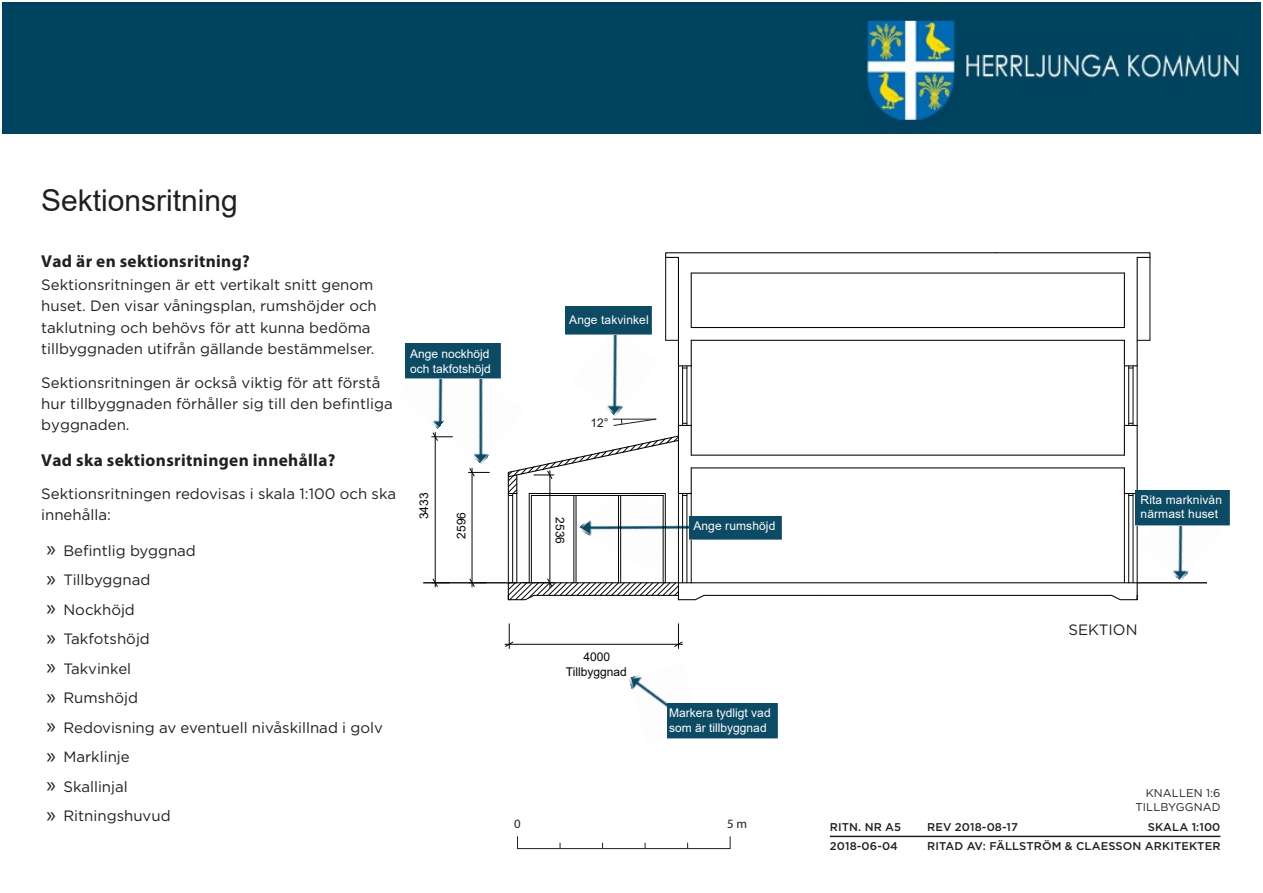
<style>
.page{position:relative;width:1263px;height:893px;background:#fff}
.page>*{position:absolute;margin:0;border:0;box-sizing:border-box;transform-origin:0 0}
.Brödtext{font:30px "Arial";color:#231f20}
.Brödtext-2{font:700 17.25px "Myriad Pro";letter-spacing:.02em;color:#231f20}
.Brödtext-3{font:15px/21.3px "Gotham";color:#231f20}
.Ritningsnamn{font:15px "Gotham";color:#231f20}
.t1{font:12.75px "Myriad Pro";color:#231f20}
.t2{font:12px/14.4px "Arial";color:#fff}
.t3{font:12px "Arial";color:#050504}
.t4{font:12px "Arial";color:#211e1e}
.t5{font:500 11.25px "Gotham";letter-spacing:.01em;color:#231f20}
.t6{font:11.25px "Gotham";letter-spacing:.01em;color:#231f20}
.s1{font-family:"Myriad Pro";font-size:22.5px}
</style>
<div class="page">
<img style="left:1138px;top:525px;width:85px;height:55px">
<img style="left:606px;top:335px;width:17px;height:80px">
<img style="left:629px;top:675px;width:70px;height:64px">
<img style="left:405px;top:344px;width:34px;height:85px">
<img style="left:439px;top:377px;width:62px;height:86px">
<img style="left:579px;top:496px;width:111px;height:74px">
<div style="left:517px;top:836px;width:213px;height:13px;border:1px solid #231f20"></div>
<hr style="left:1137px;top:582px;width:69px;height:1px;background:#231f20">
<hr style="left:423px;top:582px;width:85px;height:1px;background:#231f20">
<hr style="left:665px;top:257px;width:1px;height:83px;background:#050504">
<hr style="left:691px;top:425px;width:1px;height:30px;background:#050504">
<hr style="left:678px;top:257px;width:1px;height:109px;background:#050504">
<hr style="left:678px;top:425px;width:1px;height:68px;background:#050504">
<hr style="left:704px;top:595px;width:116px;height:1px;background:#050504">
<hr style="left:691px;top:582px;width:446px;height:1px;background:#050504">
<hr style="left:1150px;top:257px;width:1px;height:83px;background:#050504">
<svg style="left:665px;top:252px;width:486px;height:6px"></svg>
<hr style="left:1124px;top:425px;width:1px;height:30px;background:#050504">
<hr style="left:691px;top:273px;width:1px;height:54px;background:#050504">
<hr style="left:1124px;top:273px;width:1px;height:54px;background:#050504">
<hr style="left:1137px;top:257px;width:1px;height:109px;background:#050504">
<hr style="left:1137px;top:425px;width:1px;height:68px;background:#050504">
<hr style="left:691px;top:467px;width:433px;height:1px;background:#050504">
<hr style="left:691px;top:455px;width:433px;height:1px;background:#050504">
<hr style="left:691px;top:272px;width:433px;height:2px;background:#050504">
<hr style="left:691px;top:340px;width:433px;height:1px;background:#050504">
<hr style="left:691px;top:327px;width:433px;height:1px;background:#050504">
<hr style="left:820px;top:595px;width:291px;height:1px;background:#050504">
<svg style="left:1110px;top:583px;width:28px;height:18px"></svg>
<hr style="left:665px;top:493px;width:1px;height:90px;background:#050504">
<hr style="left:663px;top:495px;width:1px;height:88px;background:#050504">
<hr style="left:620px;top:495px;width:1px;height:88px;background:#050504">
<hr style="left:618px;top:495px;width:1px;height:88px;background:#050504">
<hr style="left:576px;top:495px;width:1px;height:88px;background:#050504">
<hr style="left:574px;top:495px;width:1px;height:88px;background:#050504">
<hr style="left:531px;top:495px;width:1px;height:88px;background:#050504">
<hr style="left:529px;top:493px;width:1px;height:90px;background:#050504">
<hr style="left:682px;top:493px;width:1px;height:90px;background:#050504">
<hr style="left:687px;top:493px;width:1px;height:90px;background:#050504">
<hr style="left:682px;top:366px;width:1px;height:59px;background:#050504">
<hr style="left:687px;top:366px;width:1px;height:59px;background:#050504">
<svg style="left:666px;top:340px;width:26px;height:29px"></svg>
<svg style="left:679px;top:423px;width:12px;height:3px"></svg>
<hr style="left:508px;top:493px;width:1px;height:90px;background:#050504">
<hr style="left:512px;top:493px;width:1px;height:90px;background:#050504">
<hr style="left:516px;top:493px;width:1px;height:90px;background:#050504">
<hr style="left:1133px;top:493px;width:1px;height:90px;background:#050504">
<hr style="left:1128px;top:493px;width:1px;height:90px;background:#050504">
<svg style="left:1124px;top:468px;width:13px;height:28px"></svg>
<hr style="left:1133px;top:366px;width:1px;height:59px;background:#050504">
<hr style="left:1128px;top:366px;width:1px;height:59px;background:#050504">
<svg style="left:1124px;top:340px;width:26px;height:29px"></svg>
<svg style="left:1125px;top:423px;width:12px;height:3px"></svg>
<hr style="left:1124px;top:366px;width:1px;height:59px;background:#050504">
<hr style="left:1124px;top:493px;width:1px;height:90px;background:#050504">
<hr style="left:1137px;top:366px;width:1px;height:59px;background:#050504">
<hr style="left:1137px;top:493px;width:1px;height:90px;background:#050504">
<hr style="left:691px;top:493px;width:1px;height:90px;background:#050504">
<hr style="left:678px;top:493px;width:1px;height:90px;background:#050504">
<hr style="left:691px;top:366px;width:1px;height:59px;background:#050504">
<hr style="left:678px;top:366px;width:1px;height:59px;background:#050504">
<svg style="left:505px;top:624px;width:8px;height:24px"></svg>
<hr style="left:505px;top:644px;width:178px;height:1px;background:#050504">
<svg style="left:674px;top:624px;width:9px;height:24px"></svg>
<svg style="left:469px;top:578px;width:17px;height:9px"></svg>
<hr style="left:472px;top:468px;width:1px;height:119px;background:#050504">
<svg style="left:432px;top:432px;width:20px;height:9px"></svg>
<svg style="left:468px;top:468px;width:21px;height:9px"></svg>
<hr style="left:435px;top:432px;width:1px;height:155px;background:#050504">
<svg style="left:432px;top:578px;width:17px;height:9px"></svg>
<svg style="left:613px;top:419px;width:43px;height:7px"></svg>
<svg style="left:507px;top:435px;width:185px;height:61px"></svg>
<svg style="left:507px;top:578px;width:198px;height:23px"></svg>
<hr style="left:550px;top:471px;width:1px;height:117px;background:#050504">
<hr style="left:830px;top:836px;width:390px;height:1px;background:#231f20">
<img style="left:3px;top:2px;width:1257px;height:131px">
<div style="left:565px;top:307px;width:87px;height:28px;background:#0d4a64"></div>
<div style="left:406px;top:343px;width:94px;height:35px;background:#0d4a64"></div>
<div style="left:689px;top:516px;width:93px;height:23px;background:#0d4a64"></div>
<div style="left:1135px;top:490px;width:94px;height:35px;background:#0d4a64"></div>
<div style="left:668px;top:704px;width:109px;height:35px;background:#0d4a64"></div>
<p class="Brödtext" style="left:41px;top:180px;width:198px">Sektionsritning</p>
<p class="Brödtext-2" style="left:41px;top:250px;width:210px">Vad är en sektionsritning?</p>
<p class="Brödtext-3" style="left:41px;top:274px;width:337px">Sektionsritningen är ett vertikalt snitt genom huset. Den visar våningsplan, rumshöjder och taklutning och behövs för att kunna bedöma tillbyggnaden utifrån gällande bestämmelser.</p>
<p class="Brödtext-3" style="left:41px;top:372px;width:353px">Sektionsritningen är också viktig för att förstå hur tillbyggnaden förhåller sig till den befintliga byggnaden.</p>
<p class="Brödtext-2" style="left:41px;top:449px;width:296px">Vad ska sektionsritningen innehålla?</p>
<p class="Brödtext-3" style="left:41px;top:483px;width:356px">Sektionsritningen redovisas i skala 1:100 och ska innehålla:</p>
<p class="Brödtext-3" style="left:46px;top:539px;width:151px"><span class="s1">»</span> Befintlig byggnad</p>
<p class="Brödtext-3" style="left:46px;top:569px;width:105px"><span class="s1">»</span> Tillbyggnad</p>
<p class="Brödtext-3" style="left:46px;top:598px;width:90px"><span class="s1">»</span> Nockhöjd</p>
<p class="Brödtext-3" style="left:46px;top:628px;width:105px"><span class="s1">»</span> Takfotshöjd</p>
<p class="Brödtext-3" style="left:46px;top:657px;width:86px"><span class="s1">»</span> Takvinkel</p>
<p class="Brödtext-3" style="left:46px;top:687px;width:93px"><span class="s1">»</span> Rumshöjd</p>
<p class="Brödtext-3" style="left:46px;top:716px;width:338px"><span class="s1">»</span> Redovisning av eventuell nivåskillnad i golv</p>
<p class="Brödtext-3" style="left:46px;top:746px;width:85px"><span class="s1">»</span> Marklinje</p>
<p class="Brödtext-3" style="left:46px;top:775px;width:83px"><span class="s1">»</span> Skallinjal</p>
<p class="Brödtext-3" style="left:46px;top:805px;width:126px"><span class="s1">»</span> Ritningshuvud</p>
<p class="t2" style="left:410px;top:347px;width:82px">Ange nockhöjd och takfotshöjd</p>
<p class="t3" style="left:416px;top:519px;width:28px;rotate:-90deg">3433</p>
<p class="t3" style="left:453px;top:538px;width:28px;rotate:-90deg">2596</p>
<p class="t2" style="left:569px;top:312px;width:81px">Ange takvinkel</p>
<p class="t4" style="left:590px;top:415px;width:20px">12°</p>
<p class="t3" style="left:568px;top:517px;width:28px;rotate:90deg">2536</p>
<p class="t2" style="left:693px;top:518px;width:84px">Ange rumshöjd</p>
<p class="t3" style="left:583px;top:649px;width:28px">4000</p>
<p class="t3" style="left:566px;top:664px;width:62px">Tillbyggnad</p>
<p class="t2" style="left:669px;top:706px;width:103px">Markera tydligt vad som är tillbyggnad</p>
<p class="t1" style="left:514px;top:816px;width:8px">0</p>
<p class="t1" style="left:727px;top:816px;width:21px">5 m</p>
<p class="t2" style="left:1140px;top:492px;width:83px">Rita marknivån närmast huset</p>
<p class="Ritningsnamn" style="left:1068px;top:620px;width:70px">SEKTION</p>
<p class="t6" style="left:1146px;top:786px;width:76px">KNALLEN 1:6</p>
<p class="t6" style="left:1135px;top:799px;width:86px">TILLBYGGNAD</p>
<p class="t5" style="left:927px;top:839px;width:295px">RITAD AV: FÄLLSTRÖM &amp; CLAESSON ARKITEKTER</p>
<p class="t5" style="left:830px;top:819px;width:73px">RITN. NR A5</p>
<p class="t5" style="left:1148px;top:819px;width:74px">SKALA 1:100</p>
<p class="t5" style="left:830px;top:839px;width:70px">2018-06-04</p>
<p class="t5" style="left:927px;top:819px;width:92px">REV 2018-08-17</p>
</div>
